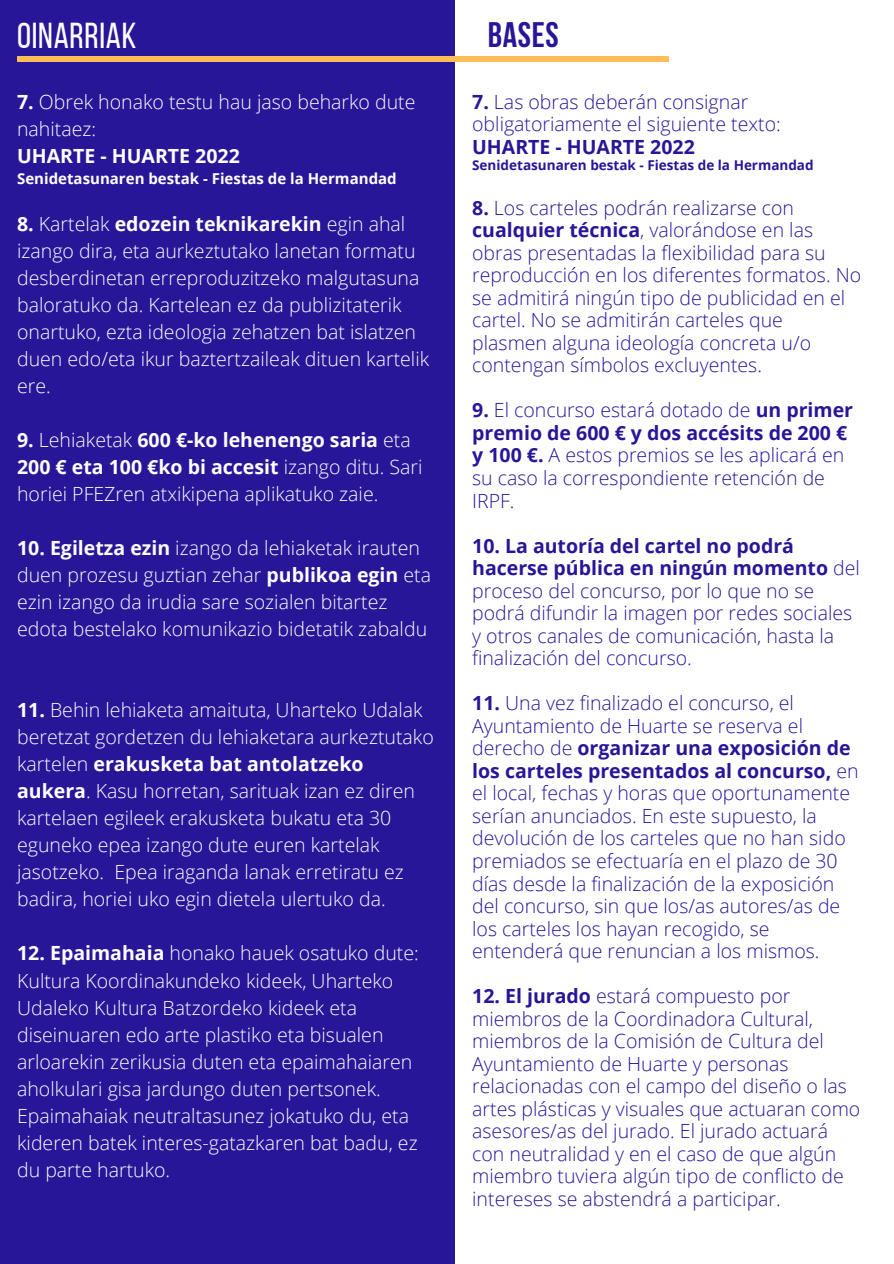
<style>
.page{position:relative;width:894px;height:1264px;background:#fff}
.page>*{position:absolute;margin:0;border:0;box-sizing:border-box;transform-origin:0 0}
.t1{font:36px "Bebas Neue";letter-spacing:.02em;color:#fff}
.t2{font:700 35.4px "Bebas Neue";letter-spacing:.02em;color:#281699}
.t3{font:300 19.5px/22.5px "Open Sans";color:#281699}
.t4{font:300 19.5px/27px "Open Sans";color:#fefefe}
.t5{font:700 19.5px "Open Sans";color:#fefefe}
.t6{font:700 19.5px "Open Sans";color:#281699}
.t7{font:700 15px "Open Sans";color:#fefefe}
.t8{font:700 13.5px "Open Sans";color:#281699}
.s1{font-weight:700}
</style>
<div class="page">
<div style="left:0;top:0;width:454px;height:1263px;background:#281699"></div>
<hr style="left:17px;top:57px;width:651px;height:4px;background:#ffbd59">
<p class="t1" style="left:17px;top:21px;width:121px">OINARRIAK</p>
<p class="t4" style="left:17px;top:88px;width:400px"><span class="s1">7.</span> Obrek honako testu hau jaso beharko dute nahitaez:</p>
<p class="t5" style="left:17px;top:142px;width:224px">UHARTE - HUARTE 2022</p>
<p class="t7" style="left:17px;top:168px;width:381px">Senidetasunaren bestak - Fiestas de la Hermandad</p>
<p class="t4" style="left:17px;top:209px;width:413px"><span class="s1">8.</span> Kartelak <span class="s1">edozein teknikarekin</span> egin ahal izango dira, eta aurkeztutako lanetan formatu desberdinetan erreproduzitzeko malgutasuna baloratuko da. Kartelean ez da publizitaterik onartuko, ezta ideologia zehatzen bat islatzen duen edo/eta ikur baztertzaileak dituen kartelik ere.</p>
<p class="t4" style="left:17px;top:426px;width:407px"><span class="s1">9.</span> Lehiaketak <span class="s1">600 €-ko lehenengo saria</span> eta<br><span class="s1">200 € eta 100 €ko bi accesit</span> izango ditu. Sari horiei PFEZren atxikipena aplikatuko zaie.</p>
<p class="t4" style="left:17px;top:534px;width:415px"><span class="s1">10. Egiletza ezin</span> izango da lehiaketak irauten duen prozesu guztian zehar <span class="s1">publikoa egin</span> eta ezin izango da irudia sare sozialen bitartez edota bestelako komunikazio bidetatik zabaldu</p>
<p class="t4" style="left:17px;top:696px;width:418px"><span class="s1">11.</span> Behin lehiaketa amaituta, Uharteko Udalak beretzat gordetzen du lehiaketara aurkeztutako kartelen <span class="s1">erakusketa bat antolatzeko aukera</span>. Kasu horretan, sarituak izan ez diren kartelaen egileek erakusketa bukatu eta 30 eguneko epea izango dute euren kartelak jasotzeko. Epea iraganda lanak erretiratu ez badira, horiei uko egin dietela ulertuko da.</p>
<p class="t4" style="left:17px;top:939px;width:403px"><span class="s1">12. Epaimahaia</span> honako hauek osatuko dute:<br>Kultura Koordinakundeko kideek, Uharteko Udaleko Kultura Batzordeko kideek eta diseinuaren edo arte plastiko eta bisualen arloarekin zerikusia duten eta epaimahaiaren aholkulari gisa jardungo duten pertsonek.<br>Epaimahaiak neutraltasunez jokatuko du, eta kideren batek interes-gatazkaren bat badu, ez du parte hartuko.</p>
<p class="t2" style="left:487px;top:21px;width:72px">BASES</p>
<p class="t3" style="left:472px;top:90px;width:310px"><span class="s1">7.</span> Las obras deberán consignar obligatoriamente el siguiente texto:</p>
<p class="t6" style="left:472px;top:133px;width:224px">UHARTE - HUARTE 2022</p>
<p class="t8" style="left:472px;top:155px;width:343px">Senidetasunaren bestak - Fiestas de la Hermandad</p>
<p class="t3" style="left:472px;top:196px;width:390px"><span class="s1">8.</span> Los carteles podrán realizarse con <span class="s1">cualquier técnica</span>, valorándose en las obras presentadas la flexibilidad para su reproducción en los diferentes formatos. No se admitirá ningún tipo de publicidad en el cartel. No se admitirán carteles que plasmen alguna ideología concreta u/o contengan símbolos excluyentes.</p>
<p class="t3" style="left:472px;top:398px;width:382px"><span class="s1">9.</span> El concurso estará dotado de <span class="s1">un primer premio de 600 € y dos accésits de 200 € y 100 €.</span> A estos premios se les aplicará en su caso la correspondiente retención de<br>IRPF.</p>
<p class="t3" style="left:472px;top:534px;width:389px"><span class="s1">10. La autoría del cartel no podrá hacerse pública en ningún momento</span> del proceso del concurso, por lo que no se podrá difundir la imagen por redes sociales y otros canales de comunicación, hasta la finalización del concurso.</p>
<p class="t3" style="left:472px;top:691px;width:388px"><span class="s1">11.</span> Una vez finalizado el concurso, el Ayuntamiento de Huarte se reserva el derecho de <span class="s1">organizar una exposición de los carteles presentados al concurso,</span> en el local, fechas y horas que oportunamente serían anunciados. En este supuesto, la devolución de los carteles que no han sido premiados se efectuaría en el plazo de 30 días desde la finalización de la exposición del concurso, sin que los/as autores/as de los carteles los hayan recogido, se entenderá que renuncian a los mismos.</p>
<p class="t3" style="left:472px;top:984px;width:389px"><span class="s1">12. El jurado</span> estará compuesto por miembros de la Coordinadora Cultural, miembros de la Comisión de Cultura del Ayuntamiento de Huarte y personas relacionadas con el campo del diseño o las artes plásticas y visuales que actuaran como asesores/as del jurado. El jurado actuará con neutralidad y en el caso de que algún miembro tuviera algún tipo de conflicto de intereses se abstendrá a participar.</p>
</div>
